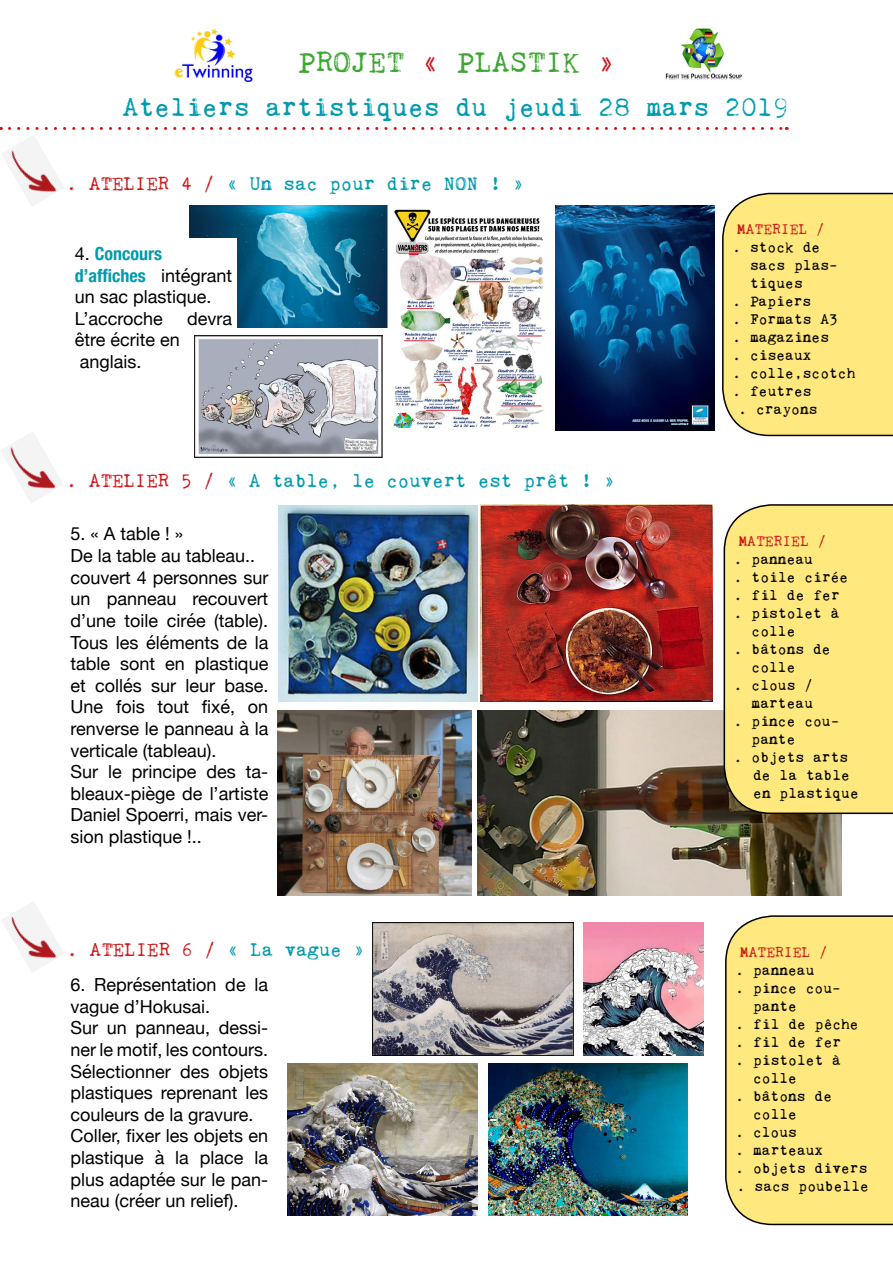
<style>
.page{position:relative;width:893px;height:1263px;background:#fff}
.page>*{position:absolute;margin:0;border:0;box-sizing:border-box;transform-origin:0 0}
.t1{font:30px "Kingthings Trypewriter 2";color:#3fa535}
.t2{font:27px "Kingthings Trypewriter 2";color:#009baf}
.t3{font:19.5px "Kingthings Trypewriter 2";color:#009baf}
.t4{font:19.5px "Kingthings Trypewriter 2";color:#cd171a}
.t5{font:18px/21.6px "Helvetica Neue";color:#000}
.t6{font:15px "Kingthings Trypewriter 2";color:#000}
.t7{font:15px "Kingthings Trypewriter 2";color:#cd171a}
.s1{color:#cd171a}
.s2{font-weight:700;font-stretch:condensed;color:#009baf}
.s3{color:#009baf}
</style>
<div class="page">
<img style="left:189px;top:206px;width:198px;height:121px">
<div style="left:722px;top:193px;width:171px;height:243px;background:#ffe87d"></div>
<img style="left:174px;top:28px;width:79px;height:54px">
<img style="left:665px;top:26px;width:77px;height:54px">
<svg style="left:9px;top:127px;width:778px;height:3px"></svg>
<img style="left:2px;top:135px;width:62px;height:71px">
<img style="left:2px;top:901px;width:62px;height:71px">
<div style="left:725px;top:915px;width:168px;height:310px;background:#ffe87d"></div>
<div style="left:71px;top:238px;width:165px;height:153px;background:#fff"></div>
<img style="left:555px;top:206px;width:159px;height:225px">
<img style="left:195px;top:336px;width:187px;height:121px">
<img style="left:394px;top:210px;width:151px;height:217px">
<img style="left:481px;top:504px;width:232px;height:197px">
<img style="left:277px;top:711px;width:194px;height:185px">
<img style="left:279px;top:505px;width:199px;height:196px">
<img style="left:478px;top:711px;width:363px;height:185px">
<svg style="left:724px;top:504px;width:169px;height:310px;background:#ebd675"></svg>
<img style="left:373px;top:923px;width:201px;height:132px">
<img style="left:288px;top:1063px;width:190px;height:152px">
<img style="left:488px;top:1063px;width:200px;height:152px">
<img style="left:1px;top:432px;width:62px;height:71px">
<img style="left:583px;top:923px;width:121px;height:132px">
<h1 class="t1" style="left:298px;top:46px;width:319px">PROJET <span class="s1">«</span> PLASTIK <span class="s1">»</span></h1>
<h2 class="t2" style="left:123px;top:92px;width:667px">Ateliers artistiques du jeudi 28 mars 2019</h2>
<p class="t3" style="left:66px;top:173px;width:459px"><span class="s1">. ATELIER 4 /</span> « Un sac pour dire NON ! »</p>
<p class="t5" style="left:75px;top:244px;width:159px">4. <span class="s2">Concours d’affiches</span> intégrant un sac plastique.<br>L’accroche</p>
<p class="t5" style="left:187px;top:309px;width:46px">devra</p>
<p class="t5" style="left:75px;top:330px;width:107px">être écrite en anglais.</p>
<p class="t3" style="left:66px;top:469px;width:551px"><span class="s1">. ATELIER 5 /</span> « A table, le couvert est prêt ! »</p>
<p class="t5" style="left:71px;top:524px;width:199px">5. « A table ! »<br>De la table au tableau.. couvert 4 personnes sur un panneau recouvert d’une toile cirée (table).<br>Tous les éléments de la table sont en plastique et collés sur leur base.<br>Une fois tout fixé, on renverse le panneau à la verticale (tableau).<br>Sur le principe des ta&shy;bleaux-piège de l’artiste<br>Daniel Spoerri, mais ver&shy;sion plastique !..</p>
<p class="t4" style="left:67px;top:939px;width:299px">. ATELIER 6 / <span class="s3">« La vague »</span></p>
<p class="t5" style="left:70px;top:975px;width:199px">6. Représentation de la vague d’Hokusai.<br>Sur un panneau, dessi&shy;ner le motif, les contours.<br>Sélectionner des objets plastiques reprenant les couleurs de la gravure.<br>Coller, fixer les objets en plastique à la place la plus adaptée sur le pan&shy;neau (créer un relief).</p>
<p class="t7" style="left:737px;top:221px;width:90px">MATERIEL /</p>
<p class="t6" style="left:732px;top:239px;width:89px">. stock de</p>
<p class="t6" style="left:750px;top:257px;width:89px">sacs plas-</p>
<p class="t6" style="left:750px;top:275px;width:54px">tiques</p>
<p class="t6" style="left:732px;top:293px;width:80px">. Papiers</p>
<p class="t6" style="left:732px;top:311px;width:107px">. Formats A3</p>
<p class="t6" style="left:732px;top:329px;width:98px">. magazines</p>
<p class="t6" style="left:732px;top:347px;width:81px">. ciseaux</p>
<p class="t6" style="left:732px;top:365px;width:125px">. colle,scotch</p>
<p class="t6" style="left:732px;top:383px;width:81px">. feutres</p>
<p class="t6" style="left:738px;top:401px;width:81px">. crayons</p>
<p class="t7" style="left:738px;top:532px;width:90px">MATERIEL /</p>
<p class="t6" style="left:734px;top:550px;width:81px">. panneau</p>
<p class="t6" style="left:734px;top:568px;width:116px">. toile cirée</p>
<p class="t6" style="left:734px;top:586px;width:107px">. fil de fer</p>
<p class="t6" style="left:734px;top:604px;width:107px">. pistolet à</p>
<p class="t6" style="left:752px;top:622px;width:45px">colle</p>
<p class="t6" style="left:734px;top:640px;width:98px">. bâtons de</p>
<p class="t6" style="left:752px;top:658px;width:45px">colle</p>
<p class="t6" style="left:734px;top:676px;width:81px">. clous /</p>
<p class="t6" style="left:752px;top:694px;width:63px">marteau</p>
<p class="t6" style="left:734px;top:712px;width:107px">. pince cou-</p>
<p class="t6" style="left:752px;top:730px;width:45px">pante</p>
<p class="t6" style="left:734px;top:748px;width:116px">. objets arts</p>
<p class="t6" style="left:753px;top:766px;width:98px">de la table</p>
<p class="t6" style="left:753px;top:784px;width:107px">en plastique</p>
<p class="t7" style="left:740px;top:943px;width:90px">MATERIEL /</p>
<p class="t6" style="left:735px;top:961px;width:81px">. panneau</p>
<p class="t6" style="left:735px;top:979px;width:107px">. pince cou-</p>
<p class="t6" style="left:753px;top:997px;width:45px">pante</p>
<p class="t6" style="left:735px;top:1015px;width:125px">. fil de pêche</p>
<p class="t6" style="left:735px;top:1033px;width:107px">. fil de fer</p>
<p class="t6" style="left:735px;top:1051px;width:107px">. pistolet à</p>
<p class="t6" style="left:753px;top:1069px;width:45px">colle</p>
<p class="t6" style="left:735px;top:1087px;width:98px">. bâtons de</p>
<p class="t6" style="left:753px;top:1105px;width:45px">colle</p>
<p class="t6" style="left:735px;top:1123px;width:63px">. clous</p>
<p class="t6" style="left:735px;top:1141px;width:89px">. marteaux</p>
<p class="t6" style="left:735px;top:1159px;width:134px">. objets divers</p>
<p class="t6" style="left:737px;top:1177px;width:134px">. sacs poubelle</p>
</div>
